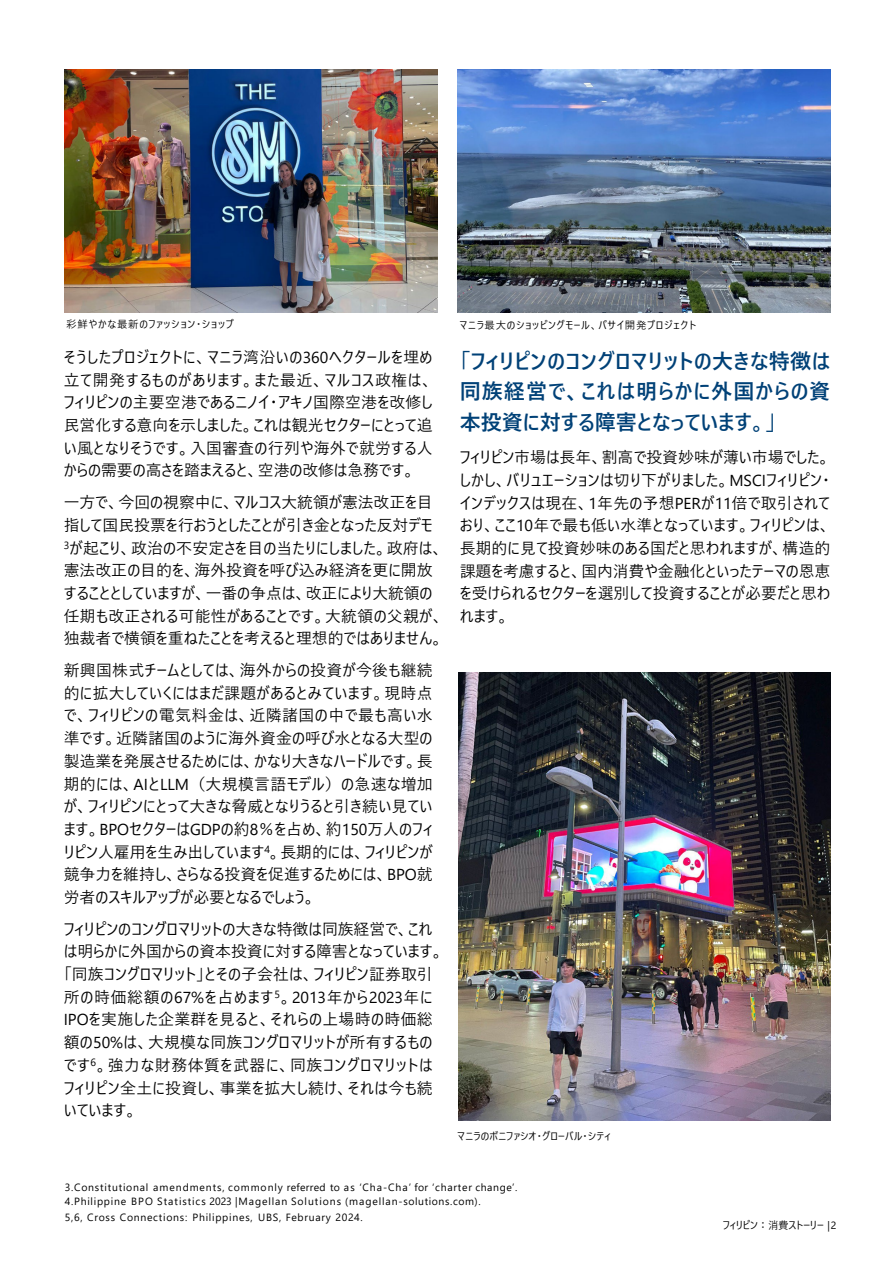
<style>
.page{position:relative;width:893px;height:1264px;background:#fff}
.page>*{position:absolute;margin:0;border:0;box-sizing:border-box;transform-origin:0 0}
.t1{font:700 21px/30.3px "Yu Gothic UI";letter-spacing:.015em;color:#004177;text-align:justify}
.t2{font:15.9px/22.6px "Yu Gothic UI";letter-spacing:.005em;color:#000;text-align:justify}
.Slide{font:10.5px "Yu Gothic UI";letter-spacing:.07em;color:#000}
.Slide-2{font:10.5px "Yu Gothic UI";letter-spacing:.015em;color:#000}
.Slide-3{font:10.5px "Yu Gothic UI";letter-spacing:-.015em;color:#000}
</style>
<div class="page">
<img style="left:65px;top:70px;width:372px;height:242px">
<img style="left:457px;top:70px;width:373px;height:242px">
<img style="left:458px;top:672px;width:372px;height:448px">
<p class="Slide" style="left:66px;top:314px;width:169px">彩鮮やかな最新のファッション・ショップ</p>
<p class="t2" style="left:64px;top:343px;width:370px">そうしたプロジェクトに、マニラ湾沿いの360ヘクタールを埋め立て開発するものがあります。また最近、マルコス政権は、フィリピンの主要空港であるニノイ・アキノ国際空港を改修し民営化する意向を示しました。これは観光セクターにとって追い風となりそうです。入国審査の行列や海外で就労する人からの需要の高さを踏まえると、空港の改修は急務です。</p>
<p class="t2" style="left:64px;top:489px;width:381px;text-align:left">一方で、今回の視察中に、マルコス大統領が憲法改正を目指して国民投票を行おうとしたことが引き金となった反対デモ<br><sup>3</sup>が起こり、政治の不安定さを目の当たりにしました。政府は、憲法改正の目的を、海外投資を呼び込み経済を更に開放することとしていますが、一番の争点は、改正により大統領の任期も改正される可能性があることです。大統領の父親が、独裁者で横領を重ねたことを考えると理想的ではありません。</p>
<p class="t2" style="left:64px;top:656px;width:370px">新興国株式チームとしては、海外からの投資が今後も継続的に拡大していくにはまだ課題があるとみています。現時点で、フィリピンの電気料金は、近隣諸国の中で最も高い水準です。近隣諸国のように海外資金の呼び水となる大型の製造業を発展させるためには、かなり大きなハードルです。長期的には、AIとLLM（大規模言語モデル）の急速な増加が、フィリピンにとって大きな脅威となりうると引き続い見ています。BPOセクターはGDPの約8％を占め、約150万人のフィリピン人雇用を生み出しています<sup>4</sup>。長期的には、フィリピンが競争力を維持し、さらなる投資を促進するためには、BPO就労者のスキルアップが必要となるでしょう。</p>
<p class="t2" style="left:64px;top:915px;width:381px;text-align:left">フィリピンのコングロマリットの大きな特徴は同族経営で、これは明らかに外国からの資本投資に対する障害となっています。「同族コングロマリット」とその子会社は、フィリピン証券取引所の時価総額の67%を占めます<sup>5</sup>。2013年から2023年に<br>IPOを実施した企業群を見ると、それらの上場時の時価総額の50%は、大規模な同族コングロマリットが所有するものです<sup>6</sup>。強力な財務体質を武器に、同族コングロマリットはフィリピン全土に投資し、事業を拡大し続け、それは今も続いています。</p>
<p class="Slide" style="left:459px;top:315px;width:238px">マニラ最大のショッピングモール、パサイ開発プロジェクト</p>
<p class="t1" style="left:459px;top:346px;width:372px">「フィリピンのコングロマリットの大きな特徴は同族経営で、これは明らかに外国からの資本投資に対する障害となっています。」</p>
<p class="t2" style="left:459px;top:444px;width:372px">フィリピン市場は長年、割高で投資妙味が薄い市場でした。しかし、バリュエーションは切り下がりました。MSCIフィリピン・インデックスは現在、1年先の予想PERが11倍で取引されており、ここ10年で最も低い水準となっています。フィリピンは、長期的に見て投資妙味のある国だと思われますが、構造的課題を考慮すると、国内消費や金融化といったテーマの恩恵を受けられるセクターを選別して投資することが必要だと思われます。</p>
<p class="Slide-2" style="left:457px;top:1125px;width:155px">マニラのボニファシオ・グローバル・シティ</p>
<p class="Slide" style="left:65px;top:1176px;width:454px">3.Constitutional amendments, commonly referred to as ‘Cha-Cha’ for ‘charter change’.</p>
<p class="Slide" style="left:65px;top:1190px;width:417px">4.Philippine BPO Statistics 2023 |Magellan Solutions (magellan-solutions.com).</p>
<p class="Slide" style="left:65px;top:1206px;width:299px">5,6, Cross Connections: Philippines, UBS, February 2024.</p>
<p class="Slide-3" style="left:722px;top:1215px;width:115px">フィリピン：消費ストーリー |2</p>
</div>
